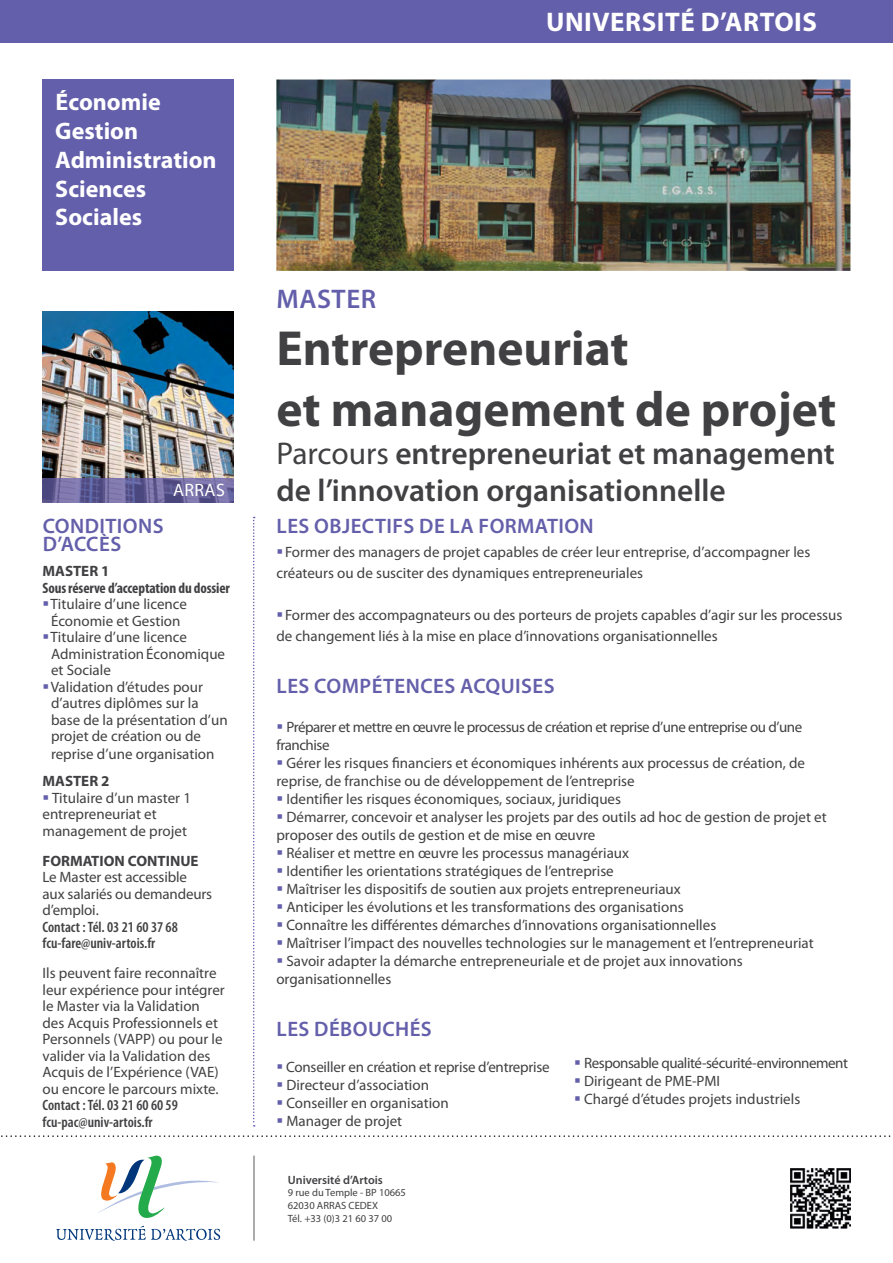
<style>
.page{position:relative;width:893px;height:1263px;background:#fff}
.page>*{position:absolute;margin:0;border:0;box-sizing:border-box;transform-origin:0 0}
.t1{font:700 49.5px/61.2px "Myriad Pro";color:#414042}
.t2{font:600 31.5px "Myriad Pro";color:#414042}
.t3{font:700 27px "Myriad Pro";letter-spacing:.02em;color:#fff}
.t4{font:600 27px "Myriad Pro";letter-spacing:.02em;color:#645faa}
.t5{font:700 24px/28.8px "Myriad Pro";color:#fff}
.t6{font:600 21px/18px "Myriad Pro";letter-spacing:.02em;color:#645faa}
.t7{font:18px "Myriad Pro";letter-spacing:.02em;color:#fff}
.t8{font:15px/16.5px "Myriad Pro";color:#414042}
.t9{font:15px/18px "Myriad Pro";letter-spacing:-.03em;color:#414042}
.t10{font:600 condensed 15px/16.5px "Myriad Pro";color:#414042}
.t11{font:700 condensed 15px "Myriad Pro";letter-spacing:-.01em;color:#414042}
.t12{font:700 15px "Myriad Pro";color:#414042}
.t13{font:600 12px "Myriad Pro";color:#414042}
.t14{font:10.5px/12.6px "Myriad Pro";color:#414042}
.s1{font-weight:400}
.s2{color:#645faa}
</style>
<div class="page">
<svg style="left:56px;top:1226px;width:164px;height:15px"></svg>
<svg style="left:98px;top:1155px;width:120px;height:63px"></svg>
<hr style="left:254px;top:1155px;width:1px;height:86px;background:#58595b">
<div style="left:43px;top:80px;width:191px;height:191px;background:#645faa"></div>
<img style="left:43px;top:311px;width:191px;height:167px">
<img style="left:276px;top:80px;width:574px;height:191px">
<div style="left:0;top:0;width:893px;height:43px;background:#645faa"></div>
<svg style="left:253px;top:517px;width:2px;height:609px"></svg>
<svg style="left:43px;top:478px;width:191px;height:25px;background:#6a659c"></svg>
<svg style="left:1px;top:1135px;width:890px;height:2px"></svg>
<img style="left:790px;top:1168px;width:60px;height:60px">
<h3 class="t5" style="left:55px;top:87px;width:163px">Économie<br>Gestion<br>Administration<br>Sciences<br>Sociales</h3>
<h3 class="t3" style="left:546px;top:5px;width:272px">UNIVERSITÉ D’ARTOIS</h3>
<h3 class="t4" style="left:277px;top:281px;width:101px">MASTER</h3>
<h1 class="t1" style="left:276px;top:316px;width:561px">Entrepreneuriat<br>et management de projet</h1>
<h2 class="t2" style="left:276px;top:433px;width:560px"><span class="s1">Parcours</span> entrepreneuriat et management</h2>
<p class="t7" style="left:173px;top:479px;width:53px">ARRAS</p>
<h2 class="t2" style="left:276px;top:471px;width:451px">de l’innovation organisationnelle</h2>
<h3 class="t6" style="left:43px;top:516px;width:122px">CONDITIONS<br>D’ACCÈS</h3>
<p class="t12" style="left:43px;top:561px;width:69px">MASTER 1</p>
<p class="t11" style="left:43px;top:578px;width:189px">Sous réserve d’acceptation du dossier</p>
<p class="t8" style="left:43px;top:595px;width:146px;text-align:center"><span class="s2">▪</span>Titulaire d’une licence<br>Économie et Gestion</p>
<p class="t8" style="left:51px;top:628px;width:176px;text-indent:-9px"><span class="s2">▪</span>Titulaire d’une licence<br>AdministrationÉconomique et Sociale</p>
<p class="t8" style="left:51px;top:678px;width:178px;text-indent:-9px"><span class="s2">▪</span>Validation d’études pour d’autres diplômes sur la base de la présentation d’un projet de création ou de</p>
<p class="t8" style="left:51px;top:745px;width:165px">reprise d’une organisation</p>
<p class="t12" style="left:43px;top:771px;width:69px">MASTER 2</p>
<p class="t8" style="left:43px;top:789px;width:150px"><span class="s2">▪</span> Titulaire d’un master 1 entrepreneuriat et management de projet</p>
<p class="t12" style="left:43px;top:851px;width:158px">FORMATION CONTINUE</p>
<p class="t8" style="left:43px;top:868px;width:171px">Le Master est accessible aux salariés ou demandeurs d’emploi.</p>
<p class="t10" style="left:43px;top:918px;width:137px">Contact : Tél. 03 21 60 37 68 fcu-fare@univ-artois.fr</p>
<p class="t8" style="left:43px;top:964px;width:184px">Ils peuvent faire reconnaître leur expérience pour intégrer le Master via la Validation des Acquis Professionnels et<br>Personnels (VAPP) ou pour le valider via la Validation des<br>Acquis de l’Expérience (VAE) ou encore le parcours mixte.</p>
<p class="t10" style="left:43px;top:1096px;width:137px">Contact : Tél. 03 21 60 60 59 fcu-pac@univ-artois.fr</p>
<h3 class="t6" style="left:277px;top:516px;width:319px">LES OBJECTIFS DE LA FORMATION</h3>
<p class="t8" style="left:276px;top:541px;width:535px;line-height:21px"><span class="s2">▪</span> Former des managers de projet capables de créer leur entreprise, d’accompagner les créateurs ou de susciter des dynamiques entrepreneuriales</p>
<p class="t8" style="left:276px;top:604px;width:568px;line-height:21px"><span class="s2">▪</span> Former des accompagnateurs ou des porteurs de projets capables d’agir sur les processus de changement liés à la mise en place d’innovations organisationnelles</p>
<h3 class="t6" style="left:277px;top:676px;width:280px">LES COMPÉTENCES ACQUISES</h3>
<p class="t9" style="left:276px;top:718px;width:527px"><span class="s2">▪</span> Préparer et mettre en œuvre le processus de création et reprise d’une entreprise ou d’une franchise</p>
<p class="t8" style="left:276px;top:754px;width:530px;line-height:18px"><span class="s2">▪</span> Gérer les risques financiers et économiques inhérents aux processus de création, de reprise, de franchise ou de développement de l’entreprise</p>
<p class="t8" style="left:276px;top:790px;width:346px"><span class="s2">▪</span> Identifier les risques économiques, sociaux, juridiques</p>
<p class="t8" style="left:276px;top:808px;width:552px;line-height:18px"><span class="s2">▪</span> Démarrer, concevoir et analyser les projets par des outils ad hoc de gestion de projet et proposer des outils de gestion et de mise en œuvre</p>
<p class="t8" style="left:276px;top:844px;width:354px"><span class="s2">▪</span> Réaliser et mettre en œuvre les processus managériaux</p>
<p class="t8" style="left:276px;top:862px;width:339px"><span class="s2">▪</span> Identifier les orientations stratégiques de l’entreprise</p>
<p class="t8" style="left:276px;top:880px;width:406px"><span class="s2">▪</span> Maîtriser les dispositifs de soutien aux projets entrepreneuriaux</p>
<p class="t8" style="left:276px;top:898px;width:409px"><span class="s2">▪</span> Anticiper les évolutions et les transformations des organisations</p>
<p class="t8" style="left:276px;top:916px;width:441px"><span class="s2">▪</span> Connaître les différentes démarches d’innovations organisationnelles</p>
<p class="t8" style="left:276px;top:934px;width:539px"><span class="s2">▪</span> Maîtriser l’impact des nouvelles technologies sur le management et l’entrepreneuriat</p>
<p class="t8" style="left:276px;top:952px;width:468px;line-height:18px"><span class="s2">▪</span> Savoir adapter la démarche entrepreneuriale et de projet aux innovations organisationnelles</p>
<h3 class="t6" style="left:277px;top:1020px;width:157px">LES DÉBOUCHÉS</h3>
<p class="t8" style="left:276px;top:1059px;width:275px"><span class="s2">▪</span> Conseiller en création et reprise d’entreprise</p>
<p class="t8" style="left:276px;top:1077px;width:154px"><span class="s2">▪</span> Directeur d’association</p>
<p class="t8" style="left:276px;top:1095px;width:174px"><span class="s2">▪</span> Conseiller en organisation</p>
<p class="t8" style="left:276px;top:1113px;width:127px"><span class="s2">▪</span> Manager de projet</p>
<p class="t13" style="left:288px;top:1172px;width:97px">Université d’Artois</p>
<p class="t14" style="left:288px;top:1186px;width:120px">9 rue du Temple - BP 10665<br>62030 ARRAS CEDEX<br>Tél. +33 (0)3 21 60 37 00</p>
<p class="t9" style="left:574px;top:1054px;width:276px"><span class="s2">▪</span> Responsable qualité-sécurité-environnement</p>
<p class="t8" style="left:574px;top:1073px;width:148px"><span class="s2">▪</span> Dirigeant de PME-PMI</p>
<p class="t8" style="left:574px;top:1091px;width:228px"><span class="s2">▪</span> Chargé d’études projets industriels</p>
</div>
